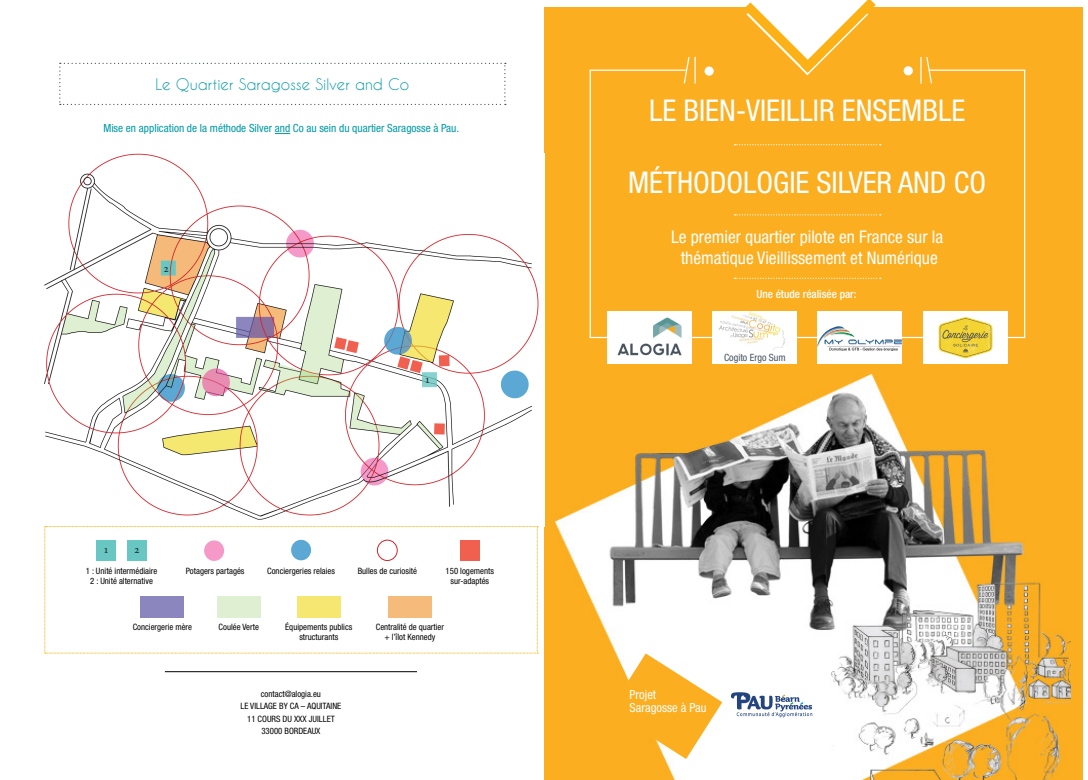
<style>
.page{position:relative;width:1088px;height:780px;background:#fff}
.page>*{position:absolute;margin:0;border:0;box-sizing:border-box;transform-origin:0 0}
.t1{font:condensed 30px "Helvetica Neue";color:#fff}
.t2{font:condensed 17.5px "Helvetica Neue";color:#fff}
.t3{font:15px "Caviar Dreams";color:#0099a5}
.t4{font:condensed 12.5px "Helvetica Neue";color:#fff}
.t5{font:condensed 11.25px "Helvetica Neue";color:#0099a5}
.t6{font:500 condensed 11.25px "Helvetica Neue";color:#fff}
.t7{font:11.25px "Minion Pro";color:#231f20}
.t8{font:condensed 10px "Helvetica Neue";color:#475361}
.t9{font:condensed 8.75px/10px "Helvetica Neue";color:#000;text-align:center}
</style>
<div class="page">
<div style="left:544px;top:8px;width:538px;height:772px;background:#fbae20"></div>
<img style="left:544px;top:375px;width:526px;height:405px">
<img style="left:45px;top:153px;width:494px;height:367px">
<div style="left:712px;top:311px;width:85px;height:52px;background:#fff"></div>
<hr style="left:590px;top:71px;width:1px;height:266px;background:#fff">
<hr style="left:1024px;top:70px;width:1px;height:267px;background:#fff">
<hr style="left:590px;top:337px;width:435px;height:1px;background:#fff">
<hr style="left:590px;top:70px;width:96px;height:1px;background:#fff">
<hr style="left:929px;top:70px;width:96px;height:1px;background:#fff">
<hr style="left:694px;top:57px;width:2px;height:26px;background:#fff">
<svg style="left:683px;top:57px;width:7px;height:27px"></svg>
<svg style="left:920px;top:57px;width:13px;height:27px"></svg>
<svg style="left:704px;top:66px;width:10px;height:10px"></svg>
<div style="left:903px;top:66px;width:10px;height:9px;background:#fff;border-radius:50%"></div>
<svg style="left:744px;top:0;width:131px;height:75px"></svg>
<div style="left:607px;top:311px;width:85px;height:52px;background:#fff"></div>
<img style="left:617px;top:317px;width:65px;height:39px">
<svg style="left:734px;top:214px;width:147px;height:1px"></svg>
<svg style="left:275px;top:133px;width:15px;height:1px"></svg>
<hr style="left:165px;top:671px;width:252px;height:1px;background:#000">
<svg style="left:734px;top:144px;width:147px;height:1px"></svg>
<svg style="left:59px;top:63px;width:447px;height:42px"></svg>
<div style="left:817px;top:311px;width:85px;height:52px;background:#fff"></div>
<img style="left:718px;top:311px;width:68px;height:39px">
<div style="left:923px;top:311px;width:84px;height:52px;background:#fff"></div>
<svg style="left:609px;top:653px;width:113px;height:106px"></svg>
<img style="left:817px;top:326px;width:85px;height:25px">
<img style="left:731px;top:691px;width:82px;height:26px">
<svg style="left:734px;top:278px;width:147px;height:1px"></svg>
<img style="left:938px;top:317px;width:55px;height:42px">
<svg style="left:45px;top:526px;width:493px;height:127px"></svg>
<p class="t3" style="left:156px;top:75px;width:255px">Le Quartier Saragosse Silver and Co</p>
<p class="t5" style="left:103px;top:122px;width:357px">Mise en application de la méthode Silver and Co au sein du quartier Saragosse à Pau.</p>
<p class="t7" style="left:163px;top:260px;width:7px">2</p>
<p class="t7" style="left:425px;top:372px;width:7px">1</p>
<p class="t7" style="left:104px;top:541px;width:7px">1</p>
<p class="t7" style="left:134px;top:542px;width:7px">2</p>
<p class="t9" style="left:86px;top:565px;width:73px">1 : Unité intermédiaire</p>
<p class="t9" style="left:186px;top:565px;width:60px">Potagers partagés</p>
<p class="t9" style="left:267px;top:565px;width:69px">Conciergeries relaies</p>
<p class="t9" style="left:90px;top:575px;width:64px">2 : Unité alternative</p>
<p class="t9" style="left:358px;top:565px;width:61px">Bulles de curiosité</p>
<p class="t9" style="left:446px;top:565px;width:50px">150 logements</p>
<p class="t9" style="left:450px;top:575px;width:40px">sur-adaptés</p>
<p class="t9" style="left:133px;top:621px;width:61px">Conciergerie mère</p>
<p class="t9" style="left:219px;top:621px;width:42px">Coulée Verte</p>
<p class="t9" style="left:285px;top:621px;width:69px">Équipements publics</p>
<p class="t9" style="left:299px;top:631px;width:40px">structurants</p>
<p class="t9" style="left:376px;top:621px;width:70px">Centralité de quartier + l’îlot Kennedy</p>
<p class="t9" style="left:261px;top:688px;width:62px">contact@alogia.eu</p>
<p class="t9" style="left:241px;top:701px;width:102px">LE VILLAGE BY CA – AQUITAINE</p>
<p class="t9" style="left:247px;top:713px;width:89px">11 COURS DU XXX JUILLET</p>
<p class="t9" style="left:261px;top:726px;width:61px">33000 BORDEAUX</p>
<p class="t1" style="left:649px;top:93px;width:318px">LE BIEN-VIEILLIR ENSEMBLE</p>
<p class="t1" style="left:628px;top:165px;width:359px">MÉTHODOLOGIE SILVER AND CO</p>
<p class="t2" style="left:671px;top:227px;width:273px">Le premier quartier pilote en France sur la</p>
<p class="t2" style="left:681px;top:248px;width:259px">thématique Vieillissement et Numérique</p>
<p class="t6" style="left:756px;top:287px;width:102px">Une étude réalisée par:</p>
<p class="t8" style="left:724px;top:351px;width:63px">Cogito Ergo Sum</p>
<p class="t4" style="left:629px;top:687px;width:28px">Projet</p>
<p class="t4" style="left:629px;top:700px;width:78px">Saragosse à Pau</p>
</div>
